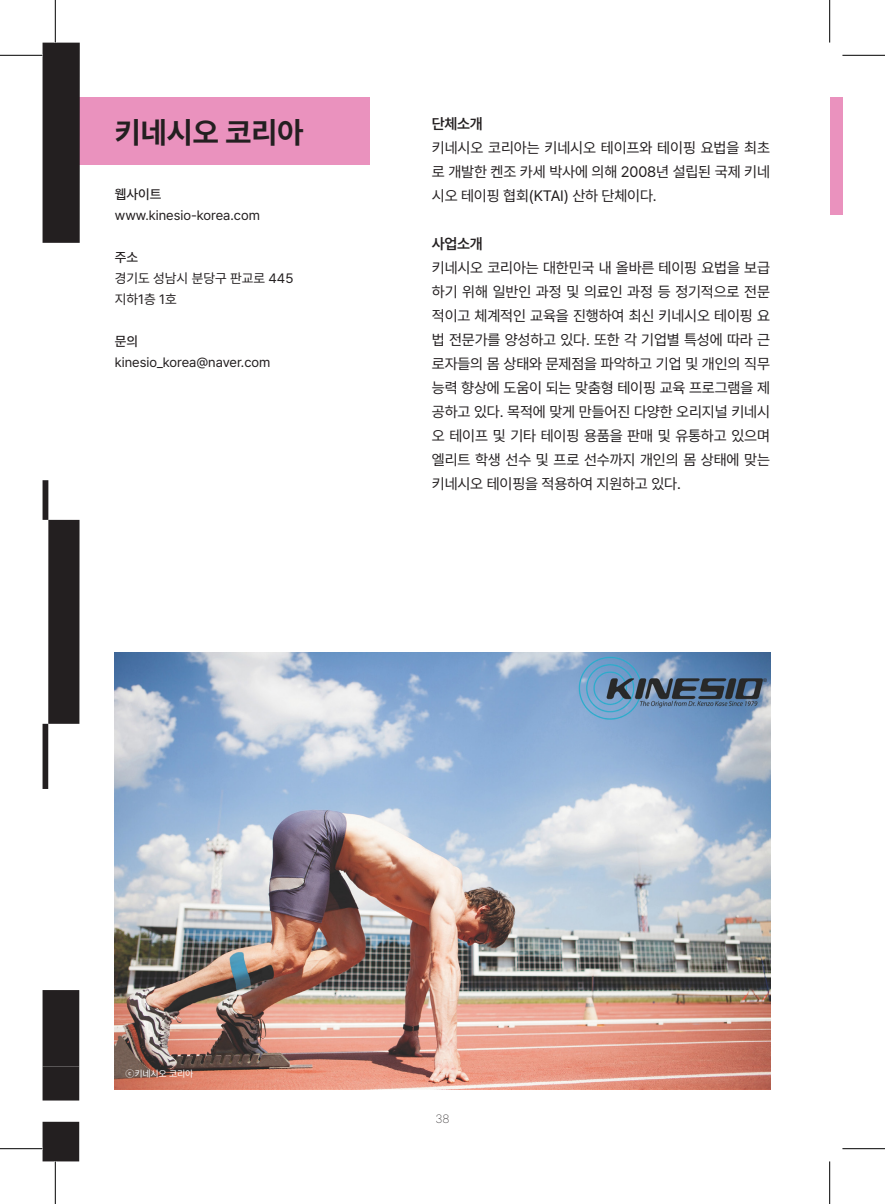
<style>
.page{position:relative;width:885px;height:1204px;background:#fff}
.page>*{position:absolute;margin:0;border:0;box-sizing:border-box;transform-origin:0 0}
.t1{font:700 30px "Pretendard";color:#231f20}
.t2{font:15px/24px "Pretendard";letter-spacing:-.01em;color:#231f20;text-align:justify}
.t3{font:600 15px "Pretendard";letter-spacing:-.02em;color:#231f20}
.t4{font:13.5px "Pretendard";color:#231f20}
.t5{font:500 13.5px "Pretendard";color:#231f20}
.t6{font:100 12px "Pretendard";color:#231f20}
.t7{font:9px "Noto Sans CJ Kkr";letter-spacing:-.02em;color:#fff}
</style>
<div class="page">
<div style="left:55px;top:98px;width:314px;height:67px;background:#ea92be"></div>
<img style="left:115px;top:652px;width:655px;height:437px">
<div style="left:43px;top:43px;width:37px;height:200px;background:#231f20"></div>
<div style="left:48px;top:520px;width:31px;height:203px;background:#231f20"></div>
<div style="left:43px;top:480px;width:5px;height:40px;background:#231f20"></div>
<div style="left:43px;top:723px;width:5px;height:66px;background:#231f20"></div>
<div style="left:43px;top:1121px;width:36px;height:40px;background:#231f20"></div>
<div style="left:43px;top:1066px;width:36px;height:34px;background:#231f20"></div>
<div style="left:43px;top:989px;width:36px;height:77px;background:#231f20"></div>
<div style="left:829px;top:98px;width:13px;height:117px;background:#ea92be"></div>
<hr style="left:0;top:55px;width:43px;height:1px;background:#000">
<hr style="left:842px;top:55px;width:42px;height:1px;background:#000">
<hr style="left:0;top:1148px;width:43px;height:1px;background:#000">
<hr style="left:842px;top:1148px;width:42px;height:1px;background:#000">
<hr style="left:55px;top:0;width:1px;height:43px;background:#000">
<hr style="left:55px;top:1161px;width:1px;height:42px;background:#000">
<hr style="left:829px;top:0;width:1px;height:43px;background:#000">
<hr style="left:829px;top:1161px;width:1px;height:42px;background:#000">
<p class="t1" style="left:115px;top:111px;width:190px">키네시오 코리아</p>
<p class="t5" style="left:115px;top:185px;width:48px">웹사이트</p>
<p class="t4" style="left:115px;top:206px;width:146px">www.kinesio-korea.com</p>
<p class="t5" style="left:115px;top:248px;width:25px">주소</p>
<p class="t4" style="left:115px;top:269px;width:180px">경기도 성남시 분당구 판교로 445</p>
<p class="t4" style="left:115px;top:290px;width:63px">지하1층 1호</p>
<p class="t5" style="left:115px;top:332px;width:25px">문의</p>
<p class="t4" style="left:115px;top:353px;width:157px">kinesio_korea@naver.com</p>
<p class="t3" style="left:432px;top:113px;width:52px">단체소개</p>
<p class="t2" style="left:432px;top:135px;width:340px">키네시오 코리아는 키네시오 테이프와 테이핑 요법을 최초 로 개발한 켄조 카세 박사에 의해 2008년 설립된 국제 키네 시오 테이핑 협회(KTAI) 산하 단체이다.</p>
<p class="t3" style="left:432px;top:233px;width:52px">사업소개</p>
<p class="t2" style="left:432px;top:255px;width:339px">키네시오 코리아는 대한민국 내 올바른 테이핑 요법을 보급 하기 위해 일반인 과정 및 의료인 과정 등 정기적으로 전문 적이고 체계적인 교육을 진행하여 최신 키네시오 테이핑 요 법 전문가를 양성하고 있다. 또한 각 기업별 특성에 따라 근 로자들의 몸 상태와 문제점을 파악하고 기업 및 개인의 직무 능력 향상에 도움이 되는 맞춤형 테이핑 교육 프로그램을 제 공하고 있다. 목적에 맞게 만들어진 다양한 오리지널 키네시 오 테이프 및 기타 테이핑 용품을 판매 및 유통하고 있으며 엘리트 학생 선수 및 프로 선수까지 개인의 몸 상태에 맞는 키네시오 테이핑을 적용하여 지원하고 있다.</p>
<p class="t7" style="left:125px;top:1068px;width:70px">ⓒ키네시오 코리아</p>
<p class="t6" style="left:435px;top:1110px;width:16px">38</p>
</div>
